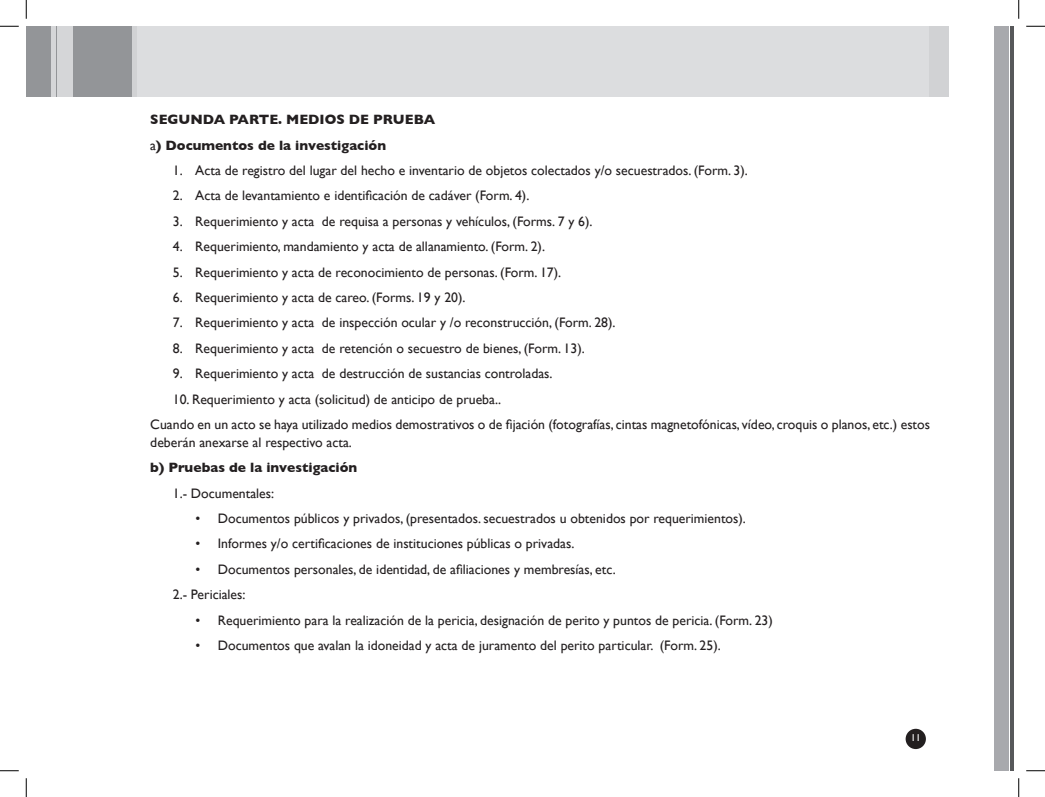
<style>
.page{position:relative;width:1045px;height:797px;background:#fff}
.page>*{position:absolute;margin:0;border:0;box-sizing:border-box;transform-origin:0 0}
.t1{font:13.75px/25.4px "Gill Sans";color:#231f20}
.t2{font:700 13.75px/25.4px "Gill Sans";color:#231f20}
.t3{font:10px "Gill Sans";color:#fff}
.s1{font-weight:400}
</style>
<div class="page">
<div style="left:26px;top:26px;width:107px;height:71px;background:#939598"></div>
<div style="left:994px;top:26px;width:14px;height:744px;background:#a8a9ad"></div>
<hr style="left:1010px;top:26px;width:4px;height:744px;background:#57585a">
<div style="left:133px;top:26px;width:815px;height:71px;background:#d1d2d4"></div>
<div style="left:137px;top:26px;width:791px;height:71px;background:#dcdddf"></div>
<hr style="left:52px;top:26px;width:4px;height:71px;background:#d5d6d8">
<div style="left:58px;top:26px;width:15px;height:71px;background:#d5d6d8"></div>
<div style="left:905px;top:728px;width:21px;height:21px;background:#231f20;border-radius:50%"></div>
<svg style="left:0;top:25px;width:19px;height:2px"></svg>
<svg style="left:1026px;top:25px;width:19px;height:2px"></svg>
<svg style="left:0;top:770px;width:19px;height:1px"></svg>
<svg style="left:1026px;top:770px;width:19px;height:1px"></svg>
<svg style="left:25px;top:0;width:2px;height:19px"></svg>
<svg style="left:25px;top:778px;width:2px;height:19px"></svg>
<svg style="left:1018px;top:0;width:1px;height:19px"></svg>
<svg style="left:1018px;top:778px;width:1px;height:19px"></svg>
<p class="t2" style="left:150px;top:107px;width:286px">SEGUNDA PARTE. MEDIOS DE PRUEBA <span class="s1">a</span>) Documentos de la investigación</p>
<p class="t1" style="left:173px;top:158px;width:576px">1. Acta de registro del lugar del hecho e inventario de objetos colectados y/o secuestrados. (Form. 3).</p>
<p class="t1" style="left:173px;top:183px;width:358px">2. Acta de levantamiento e identificación de cadáver (Form. 4).</p>
<p class="t1" style="left:173px;top:208px;width:421px">3. Requerimiento y acta de requisa a personas y vehículos, (Forms. 7 y 6).</p>
<p class="t1" style="left:173px;top:234px;width:374px">4. Requerimiento, mandamiento y acta de allanamiento. (Form. 2).</p>
<p class="t1" style="left:173px;top:259px;width:390px">5. Requerimiento y acta de reconocimiento de personas. (Form. 17).</p>
<p class="t1" style="left:173px;top:284px;width:294px">6. Requerimiento y acta de careo. (Forms. 19 y 20).</p>
<p class="t1" style="left:173px;top:310px;width:444px">7. Requerimiento y acta de inspección ocular y /o reconstrucción, (Form. 28).</p>
<p class="t1" style="left:173px;top:335px;width:413px">8. Requerimiento y acta de retención o secuestro de bienes, (Form. 13).</p>
<p class="t1" style="left:173px;top:361px;width:381px">9. Requerimiento y acta de destrucción de sustancias controladas.</p>
<p class="t1" style="left:150px;top:386px;width:781px;text-indent:22px">10. Requerimiento y acta (solicitud) de anticipo de prueba..<br>Cuando en un acto se haya utilizado medios demostrativos o de fijación (fotografías, cintas magnetofónicas, vídeo, croquis o planos, etc.) estos</p>
<p class="t1" style="left:150px;top:429px;width:203px">deberán anexarse al respectivo acta.</p>
<p class="t2" style="left:150px;top:455px;width:208px">b) Pruebas de la investigación</p>
<p class="t1" style="left:173px;top:480px;width:103px">1.- Documentales:</p>
<p class="t1" style="left:195px;top:505px;width:552px">• Documentos públicos y privados, (presentados. secuestrados u obtenidos por requerimientos).</p>
<p class="t1" style="left:195px;top:531px;width:380px">• Informes y/o certificaciones de instituciones públicas o privadas.</p>
<p class="t1" style="left:173px;top:556px;width:444px;text-indent:22px">• Documentos personales, de identidad, de afiliaciones y membresías, etc.<br>2.- Periciales:</p>
<p class="t1" style="left:195px;top:607px;width:579px">• Requerimiento para la realización de la pericia, designación de perito y puntos de pericia. (Form. 23)</p>
<p class="t1" style="left:195px;top:632px;width:527px">• Documentos que avalan la idoneidad y acta de juramento del perito particular. (Form. 25).</p>
<p class="t3" style="left:910px;top:731px;width:11px">11</p>
</div>
